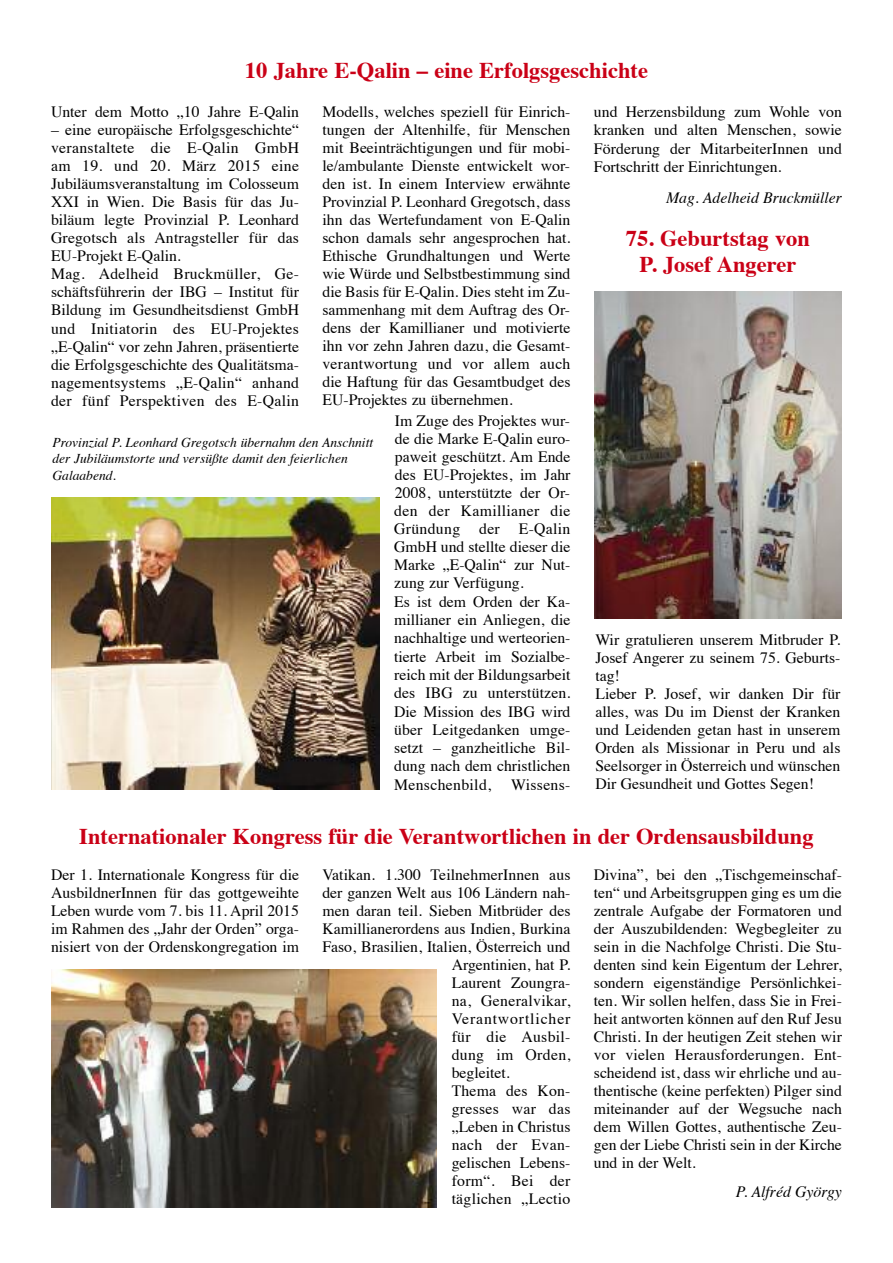
<style>
.page{position:relative;width:893px;height:1263px;background:#fff}
.page>*{position:absolute;margin:0;border:0;box-sizing:border-box;transform-origin:0 0}
.t1{font:700 22.5px/25.5px "Times";color:#ca0016;text-align:center}
.t2{font:15.75px/18px "Times";color:#000;text-align:justify}
.t3{font:15.75px "Times";letter-spacing:.02em;color:#000}
.t4{font:italic 15.75px "Times";color:#000}
.t5{font:15.75px "Times";letter-spacing:.055em;color:#000}
.t6{font:italic 13.5px/16.2px "Times";color:#000}
</style>
<div class="page">
<img style="left:51px;top:969px;width:386px;height:239px">
<img style="left:595px;top:292px;width:247px;height:326px">
<img style="left:51px;top:498px;width:328px;height:291px">
<h1 class="t1" style="left:245px;top:60px;width:405px">10 Jahre E-Qalin – eine Erfolgsgeschichte</h1>
<p class="t2" style="left:322px;top:104px;width:250px">Modells, welches speziell für Einrich&shy;tungen der Altenhilfe, für Menschen mit Beeinträchtigungen und für mobi&shy;le/ambulante Dienste entwickelt wor&shy;den ist. In einem Interview erwähnte Provinzial P. Leonhard Gregotsch, dass ihn das Wertefundament von E-Qalin schon damals sehr angesprochen hat.<br>Ethische Grundhaltungen und Werte wie Würde und Selbstbestimmung sind die Basis für E-Qalin. Dies steht im Zu&shy;sammenhang mit dem Auftrag des Or&shy;dens der Kamillianer und motivierte ihn vor zehn Jahren dazu, die Gesamt&shy;verantwortung und vor allem auch die Haftung für das Gesamtbudget des EU-Projektes zu übernehmen.</p>
<p class="t2" style="left:394px;top:413px;width:178px;text-align:left">Im Zuge des Projektes wur&shy;de die Marke E-Qalin euro&shy;paweit geschützt. Am Ende des EU-Projektes, im Jahr<br>2008, unterstützte der Or&shy;den der Kamillianer die<br>Gründung der E-Qalin<br>GmbH und stellte dieser die<br>Marke „E-Qalin“ zur Nut&shy;zung zur Verfügung.<br>Es ist dem Orden der Ka&shy;millianer ein Anliegen, die nachhaltige und werteorien&shy;tierte Arbeit im Sozialbe&shy;reich mit der Bildungsarbeit des IBG zu unterstützen.<br>Die Mission des IBG wird über Leitgedanken umge&shy;setzt – ganzheitliche Bil&shy;dung nach dem christlichen<br>Menschenbild,</p>
<p class="t2" style="left:51px;top:104px;width:250px">Unter dem Motto „10 Jahre E-Qalin</p>
<p class="t2" style="left:51px;top:122px;width:250px;text-align:left">– eine europäische Erfolgsgeschichte“ veranstaltete die E-Qalin GmbH am 19. und 20. März 2015 eine Jubiläumsveranstaltung im Colosseum XXI in Wien. Die Basis für das Ju&shy;biläum legte Provinzial P. Leonhard Gregotsch als Antragsteller für das EU-Projekt E-Qalin.<br>Mag. Adelheid Bruckmüller, Ge&shy;schäftsführerin der IBG – Institut für Bildung im Gesundheitsdienst GmbH und Initiatorin des EU-Projektes „E-Qalin“ vor zehn Jahren, präsentierte die Erfolgsgeschichte des Qualitätsma&shy;nagementsystems „E-Qalin“ anhand der fünf Perspektiven des E-Qalin</p>
<p class="t6" style="left:53px;top:436px;width:322px">Provinzial P. Leonhard Gregotsch übernahm den Anschnitt der Jubiläumstorte und versüßte damit den feierlichen<br>Galaabend.</p>
<p class="t3" style="left:511px;top:778px;width:61px">Wissens-</p>
<p class="t2" style="left:594px;top:104px;width:250px">und Herzensbildung zum Wohle von kranken und alten Menschen, sowie Förderung der MitarbeiterInnen und Fortschritt der Einrichtungen.</p>
<p class="t4" style="left:666px;top:191px;width:177px">Mag. Adelheid Bruckmüller</p>
<h1 class="t1" style="left:626px;top:228px;width:186px">75. Geburtstag von<br>P. Josef Angerer</h1>
<p class="t2" style="left:595px;top:632px;width:247px;text-align:left">Wir gratulieren unserem Mitbruder P.<br>Josef Angerer zu seinem 75. Geburts&shy;tag!<br>Lieber P. Josef, wir danken Dir für alles, was Du im Dienst der Kranken und Leidenden getan hast in unserem<br>Orden als Missionar in Peru und als<br>Seelsorger in Österreich und wünschen<br>Dir Gesundheit und Gottes Segen!</p>
<h1 class="t1" style="left:79px;top:826px;width:736px">Internationaler Kongress für die Verantwortlichen in der Ordensausbildung</h1>
<p class="t2" style="left:51px;top:867px;width:250px">Der 1. Internationale Kongress für die AusbildnerInnen für das gottgeweihte Leben wurde vom 7. bis 11. April 2015 im Rahmen des „Jahr der Orden” orga&shy;nisiert von der Ordenskongregation im</p>
<p class="t2" style="left:322px;top:867px;width:250px">Vatikan. 1.300 TeilnehmerInnen aus</p>
<p class="t2" style="left:322px;top:885px;width:250px">der ganzen Welt aus 106 Ländern nah-</p>
<p class="t2" style="left:322px;top:903px;width:250px">men daran teil. Sieben Mitbrüder des</p>
<p class="t2" style="left:322px;top:921px;width:250px">Kamillianerordens aus Indien, Burkina</p>
<p class="t2" style="left:322px;top:939px;width:250px">Faso, Brasilien, Italien, Österreich und</p>
<p class="t2" style="left:452px;top:957px;width:120px">Argentinien, hat P.</p>
<p class="t2" style="left:452px;top:975px;width:120px">Laurent Zoungra-</p>
<p class="t3" style="left:452px;top:994px;width:120px">na, Generalvikar,</p>
<p class="t5" style="left:452px;top:1012px;width:120px">Verantwortlicher</p>
<p class="t3" style="left:452px;top:1030px;width:120px">für die Ausbil-</p>
<p class="t3" style="left:452px;top:1048px;width:120px">dung im Orden,</p>
<p class="t2" style="left:452px;top:1065px;width:60px">begleitet.</p>
<p class="t2" style="left:452px;top:1083px;width:120px">Thema des Kon-</p>
<p class="t3" style="left:452px;top:1102px;width:120px">gresses war das</p>
<p class="t2" style="left:452px;top:1119px;width:120px">„Leben in Christus</p>
<p class="t3" style="left:452px;top:1138px;width:120px">nach der Evan-</p>
<p class="t2" style="left:452px;top:1155px;width:120px">gelischen Lebens-</p>
<p class="t3" style="left:452px;top:1174px;width:120px">form“. Bei der</p>
<p class="t2" style="left:452px;top:1191px;width:120px">täglichen „Lectio</p>
<p class="t2" style="left:594px;top:867px;width:250px">Divina”, bei den „Tischgemeinschaf&shy;ten“ und Arbeitsgruppen ging es um die zentrale Aufgabe der Formatoren und der Auszubildenden: Wegbegleiter zu sein in die Nachfolge Christi. Die Stu&shy;denten sind kein Eigentum der Lehrer, sondern eigenständige Persönlichkei&shy;ten. Wir sollen helfen, dass Sie in Frei&shy;heit antworten können auf den Ruf Jesu Christi. In der heutigen Zeit stehen wir vor vielen Herausforderungen. Ent&shy;scheidend ist, dass wir ehrliche und au&shy;thentische (keine perfekten) Pilger sind miteinander auf der Wegsuche nach dem Willen Gottes, authentische Zeu&shy;gen der Liebe Christi sein in der Kirche und in der Welt.</p>
<p class="t4" style="left:736px;top:1185px;width:107px">P. Alfréd György</p>
</div>
